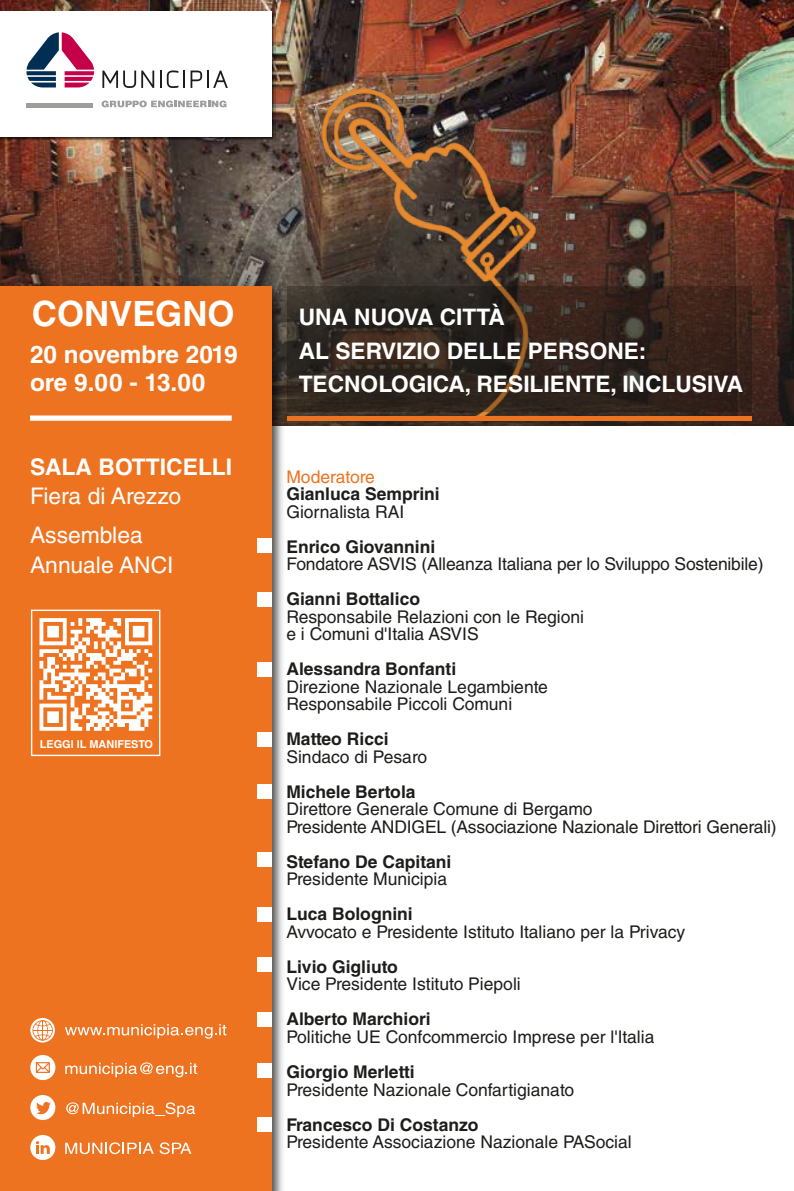
<style>
.page{position:relative;width:794px;height:1191px;background:#fff}
.page>*{position:absolute;margin:0;border:0;box-sizing:border-box;transform-origin:0 0}
.t1{font:700 34.82px "Helvetica LT Std";color:#fff}
.t2{font:700 24.32px/28px "Helvetica LT Std";color:#fff}
.t3{font:22.93px/38.5px "Helvetica LT Std";color:#fff}
.t4{font:700 22.93px "Helvetica LT Std";color:#fff}
.t5{font:700 22.75px/33.2px "Helvetica LT Std";color:#fff}
.t6{font:17.5px/17.5px "Helvetica LT Std";color:#1d1d1b}
.t7{font:700 17.5px "Helvetica LT Std";color:#1d1d1b}
.t8{font:17.5px "Helvetica LT Std";color:#ee7320}
.t9{font:700 10.85px "Helvetica LT Std";color:#fff}
</style>
<div class="page">
<img style="left:0;top:0;width:794px;height:95px">
<img style="left:0;top:95px;width:794px;height:330px">
<img style="left:322px;top:89px;width:460px;height:337px">
<svg style="left:288px;top:286px;width:464px;height:125px;background:#32251d"></svg>
<hr style="left:288px;top:416px;width:464px;height:4px;background:#ee7320">
<img style="left:0;top:280px;width:287px;height:911px">
<div style="left:0;top:286px;width:272px;height:905px;background:#ee7320"></div>
<svg style="left:65px;top:1062px;width:132px;height:15px"></svg>
<svg style="left:30px;top:1055px;width:26px;height:26px"></svg>
<div style="left:30px;top:1135px;width:25px;height:25px;background:#fff;border-radius:50%"></div>
<svg style="left:36px;top:1141px;width:14px;height:12px"></svg>
<svg style="left:65px;top:1142px;width:89px;height:12px"></svg>
<svg style="left:160px;top:1142px;width:31px;height:12px"></svg>
<div style="left:30px;top:1095px;width:25px;height:25px;background:#fff;border-radius:50%"></div>
<svg style="left:36px;top:1102px;width:15px;height:12px"></svg>
<svg style="left:66px;top:1102px;width:129px;height:15px"></svg>
<svg style="left:30px;top:1018px;width:25px;height:24px"></svg>
<svg style="left:65px;top:1024px;width:161px;height:14px"></svg>
<svg style="left:32px;top:1020px;width:21px;height:20px"></svg>
<div style="left:30px;top:415px;width:202px;height:6px;background:#fff"></div>
<img style="left:0;top:10px;width:275px;height:130px">
<div style="left:0;top:12px;width:272px;height:125px;background:#fff"></div>
<hr style="left:26px;top:103px;width:67px;height:4px;background:#9d9d9c">
<svg style="left:102px;top:100px;width:124px;height:7px"></svg>
<svg style="left:102px;top:71px;width:52px;height:17px"></svg>
<svg style="left:160px;top:70px;width:68px;height:18px"></svg>
<svg style="left:26px;top:32px;width:68px;height:55px"></svg>
<div style="left:257px;top:592px;width:15px;height:15px;background:#fff"></div>
<div style="left:257px;top:538px;width:15px;height:15px;background:#fff"></div>
<div style="left:257px;top:661px;width:15px;height:15px;background:#fff"></div>
<div style="left:257px;top:731px;width:15px;height:15px;background:#fff"></div>
<div style="left:257px;top:784px;width:15px;height:15px;background:#fff"></div>
<div style="left:257px;top:852px;width:15px;height:15px;background:#fff"></div>
<div style="left:257px;top:906px;width:15px;height:15px;background:#fff"></div>
<div style="left:257px;top:957px;width:15px;height:15px;background:#fff"></div>
<div style="left:257px;top:1011px;width:15px;height:15px;background:#fff"></div>
<div style="left:257px;top:1062px;width:15px;height:15px;background:#fff"></div>
<div style="left:257px;top:1116px;width:15px;height:15px;background:#fff"></div>
<svg style="left:39px;top:618px;width:113px;height:113px"></svg>
<div style="left:31px;top:609px;width:129px;height:147px;border:1px solid #fff"></div>
<h1 class="t1" style="left:32px;top:293px;width:204px">CONVEGNO</h1>
<h2 class="t2" style="left:30px;top:340px;width:209px">20 novembre 2019 ore 9.00 - 13.00</h2>
<h3 class="t4" style="left:30px;top:452px;width:204px">SALA BOTTICELLI</h3>
<h3 class="t3" style="left:30px;top:477px;width:153px">Fiera di Arezzo<br>Assemblea</h3>
<h3 class="t3" style="left:30px;top:545px;width:145px">Annuale ANCI</h3>
<p class="t9" style="left:40px;top:737px;width:115px">LEGGI IL MANIFESTO</p>
<h3 class="t5" style="left:299px;top:300px;width:446px">UNA NUOVA CITTÀ<br>AL SERVIZIO DELLE PERSONE:<br>TECNOLOGICA, RESILIENTE, INCLUSIVA</h3>
<p class="t8" style="left:286px;top:466px;width:90px">Moderatore</p>
<p class="t7" style="left:286px;top:483px;width:155px">Gianluca Semprini</p>
<p class="t6" style="left:286px;top:503px;width:119px">Giornalista RAI</p>
<p class="t7" style="left:286px;top:536px;width:150px">Enrico Giovannini</p>
<p class="t6" style="left:286px;top:555px;width:479px">Fondatore ASVIS (Alleanza Italiana per lo Sviluppo Sostenibile)</p>
<p class="t7" style="left:286px;top:588px;width:135px">Gianni Bottalico</p>
<p class="t6" style="left:286px;top:608px;width:299px">Responsabile Relazioni con le Regioni e i Comuni d'Italia ASVIS</p>
<p class="t7" style="left:286px;top:658px;width:171px">Alessandra Bonfanti</p>
<p class="t6" style="left:286px;top:678px;width:263px">Direzione Nazionale Legambiente<br>Responsabile Piccoli Comuni</p>
<p class="t7" style="left:286px;top:728px;width:104px">Matteo Ricci</p>
<p class="t6" style="left:286px;top:748px;width:142px">Sindaco di Pesaro</p>
<p class="t7" style="left:286px;top:781px;width:131px">Michele Bertola</p>
<p class="t6" style="left:286px;top:800px;width:492px">Direttore Generale Comune di Bergamo<br>Presidente ANDIGEL (Associazione Nazionale Direttori Generali)</p>
<p class="t7" style="left:286px;top:851px;width:167px">Stefano De Capitani</p>
<p class="t6" style="left:286px;top:870px;width:162px">Presidente Municipia</p>
<p class="t7" style="left:286px;top:903px;width:128px">Luca Bolognini</p>
<p class="t6" style="left:286px;top:923px;width:400px">Avvocato e Presidente Istituto Italiano per la Privacy</p>
<p class="t7" style="left:286px;top:956px;width:113px">Livio Gigliuto</p>
<p class="t6" style="left:286px;top:975px;width:236px">Vice Presidente Istituto Piepoli</p>
<p class="t7" style="left:286px;top:1008px;width:146px">Alberto Marchiori</p>
<p class="t6" style="left:286px;top:1028px;width:369px">Politiche UE Confcommercio Imprese per l'Italia</p>
<p class="t7" style="left:286px;top:1061px;width:130px">Giorgio Merletti</p>
<p class="t6" style="left:286px;top:1080px;width:289px">Presidente Nazionale Confartigianato</p>
<p class="t7" style="left:286px;top:1113px;width:194px">Francesco Di Costanzo</p>
<p class="t6" style="left:286px;top:1133px;width:347px">Presidente Associazione Nazionale PASocial</p>
</div>
